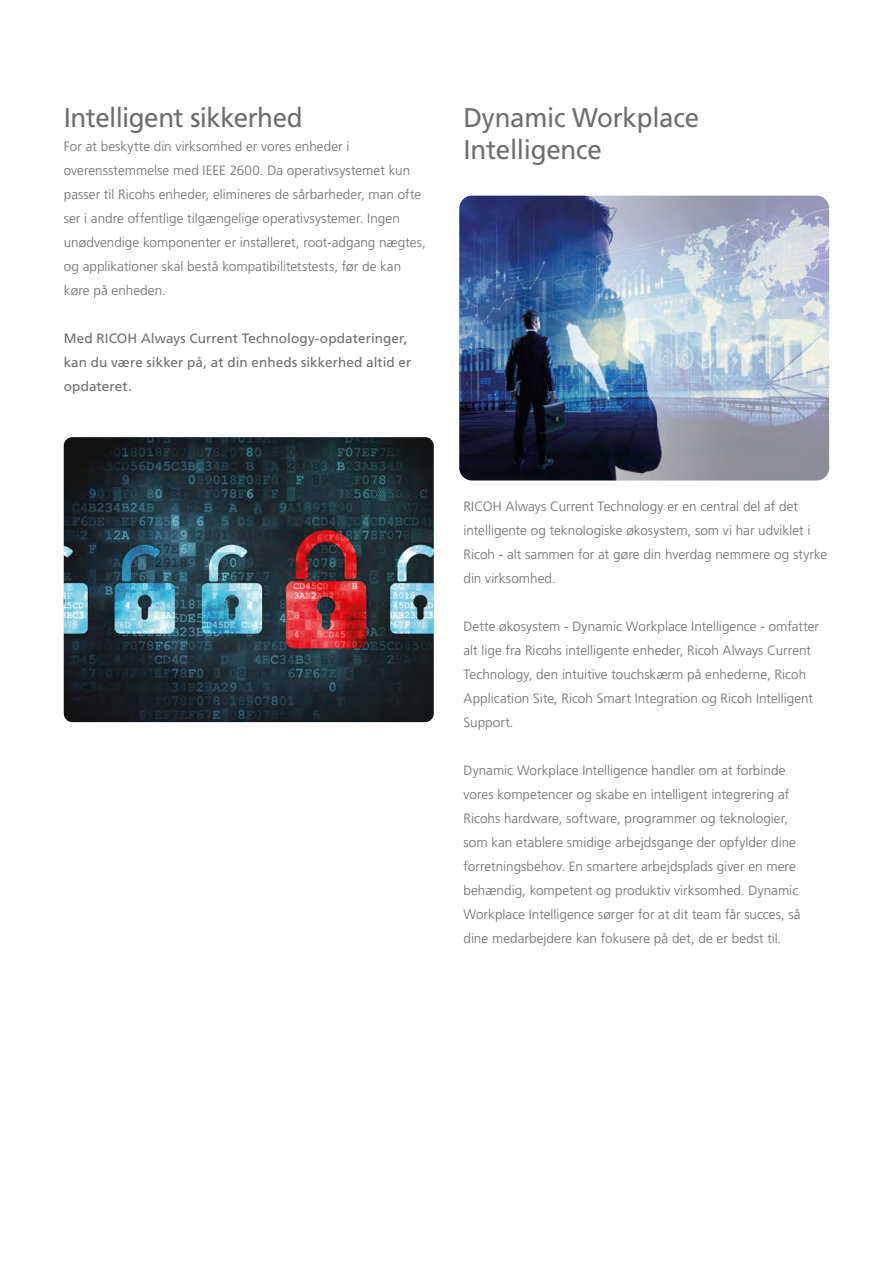
<style>
.page{position:relative;width:893px;height:1263px;background:#fff}
.page>*{position:absolute;margin:0;border:0;box-sizing:border-box;transform-origin:0 0}
.t1{font:27px/32.4px "Frutiger LT Pro";letter-spacing:-.01em;color:#6e6e6e;scale:.96 1}
.t2{font:300 13.5px/24px "Frutiger LT Pro";letter-spacing:.005em;color:#6e6e6e}
.t3{font:13.5px/24px "Frutiger LT Pro";letter-spacing:.005em;color:#6e6e6e}
</style>
<div class="page">
<img style="left:64px;top:437px;width:370px;height:285px">
<img style="left:459px;top:196px;width:370px;height:284px">
<p class="t1" style="left:64px;top:101px;width:250px">Intelligent sikkerhed</p>
<p class="t2" style="left:64px;top:134px;width:364px">For at beskytte din virksomhed er vores enheder i overensstemmelse med IEEE 2600. Da operativsystemet kun passer til Ricohs enheder, elimineres de sårbarheder, man ofte ser i andre offentlige tilgængelige operativsystemer. Ingen unødvendige komponenter er installeret, root-adgang nægtes, og applikationer skal bestå kompatibilitetstests, før de kan køre på enheden.</p>
<p class="t3" style="left:64px;top:326px;width:349px">Med RICOH Always Current Technology-opdateringer, kan du være sikker på, at din enheds sikkerhed altid er opdateret.</p>
<p class="t1" style="left:463px;top:101px;width:247px">Dynamic Workplace<br>Intelligence</p>
<p class="t2" style="left:463px;top:495px;width:365px">RICOH Always Current Technology er en central del af det intelligente og teknologiske økosystem, som vi har udviklet i Ricoh - alt sammen for at gøre din hverdag nemmere og styrke din virksomhed.</p>
<p class="t2" style="left:463px;top:615px;width:357px">Dette økosystem - Dynamic Workplace Intelligence - omfatter alt lige fra Ricohs intelligente enheder, Ricoh Always Current Technology, den intuitive touchskærm på enhederne, Ricoh Application Site, Ricoh Smart Integration og Ricoh Intelligent Support.</p>
<p class="t2" style="left:463px;top:759px;width:339px">Dynamic Workplace Intelligence handler om at forbinde vores kompetencer og skabe en intelligent integrering af Ricohs hardware, software, programmer og teknologier, som kan etablere smidige arbejdsgange der opfylder dine forretningsbehov. En smartere arbejdsplads giver en mere behændig, kompetent og produktiv virksomhed. Dynamic Workplace Intelligence sørger for at dit team får succes, så dine medarbejdere kan fokusere på det, de er bedst til.</p>
</div>
